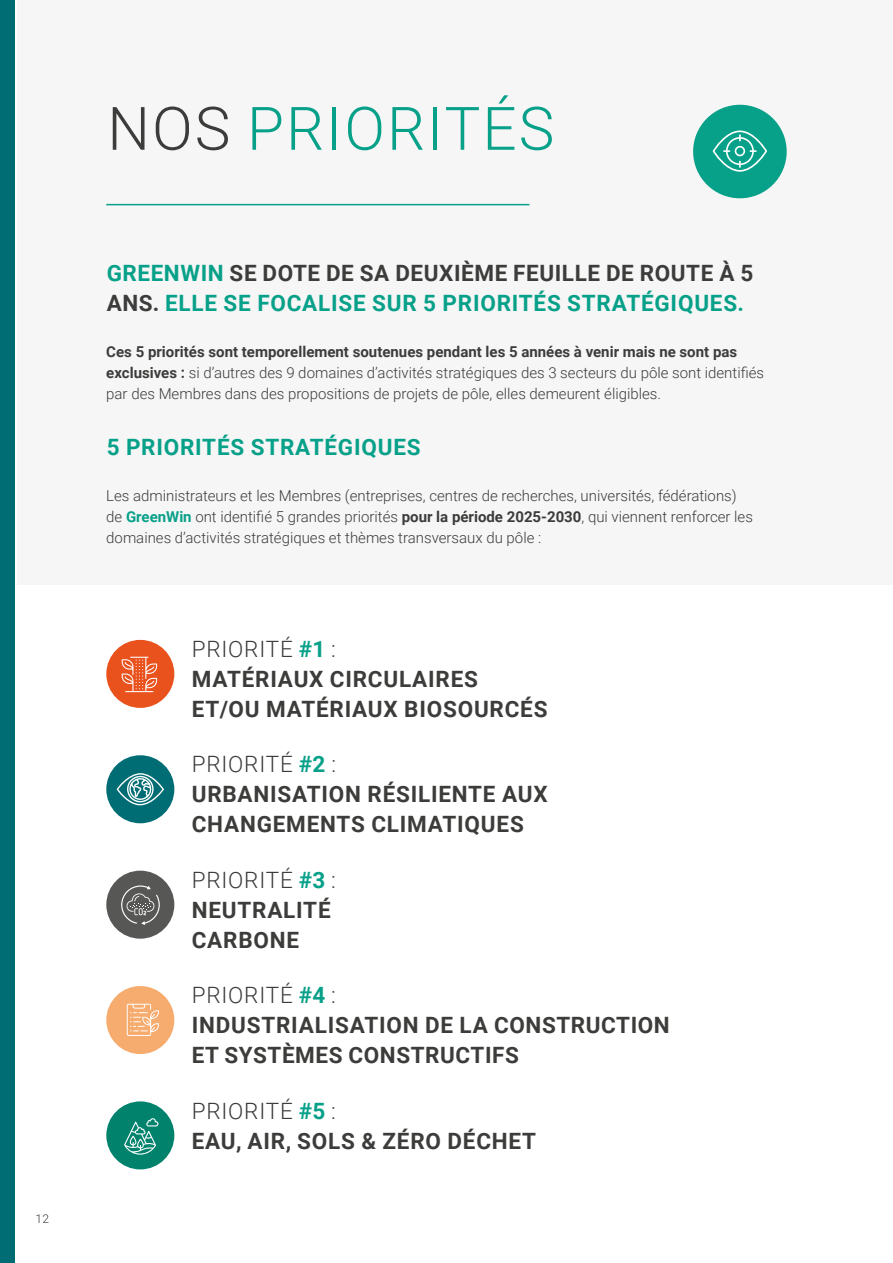
<style>
.page{position:relative;width:893px;height:1263px;background:#fff}
.page>*{position:absolute;margin:0;border:0;box-sizing:border-box;transform-origin:0 0}
.t1{font:300 60px "Roboto";letter-spacing:.035em;color:#07a089}
.t2{font:700 22.5px/30px "Roboto";letter-spacing:.035em;color:#3c3c3b}
.t3{font:700 22.5px/30px "Roboto";letter-spacing:.035em;color:#07a089}
.t4{font:300 15px/21px "Roboto";color:#3c3c3b}
.t5{font:300 12px "Roboto";color:#3c3c3b}
.s1{color:#3c3c3b}
.s2{font-weight:700}
.s3{font-weight:700;color:#07a089}
.s4{font-weight:300}
.s5{color:#07a089}
</style>
<div class="page">
<div style="left:0;top:0;width:15px;height:1263px;background:#006d75"></div>
<div style="left:17px;top:0;width:876px;height:584px;background:#f6f6f6"></div>
<hr style="left:106px;top:204px;width:423px;height:1px;background:#07a089">
<div style="left:693px;top:105px;width:94px;height:93px;background:#07a089;border-radius:50%"></div>
<svg style="left:713px;top:130px;width:54px;height:42px"></svg>
<div style="left:106px;top:871px;width:68px;height:68px;background:#575756;border-radius:50%"></div>
<svg style="left:121px;top:885px;width:39px;height:40px"></svg>
<div style="left:106px;top:1101px;width:68px;height:68px;background:#00826c;border-radius:50%"></div>
<svg style="left:124px;top:1118px;width:34px;height:36px"></svg>
<div style="left:106px;top:986px;width:68px;height:68px;background:#f7ac6f;border-radius:50%"></div>
<svg style="left:127px;top:1004px;width:32px;height:32px"></svg>
<div style="left:106px;top:755px;width:68px;height:68px;background:#006d75;border-radius:50%"></div>
<svg style="left:116px;top:773px;width:48px;height:33px"></svg>
<div style="left:106px;top:640px;width:68px;height:68px;background:#e9511d;border-radius:50%"></div>
<svg style="left:122px;top:657px;width:35px;height:35px"></svg>
<hr style="left:892px;top:762px;width:1px;height:501px;background:#f6f6f6">
<p class="t5" style="left:36px;top:1211px;width:15px">12</p>
<h1 class="t1" style="left:107px;top:86px;width:448px"><span class="s1">NOS</span> PRIORITÉS</h1>
<h2 class="t3" style="left:107px;top:257px;width:648px">GREENWIN <span class="s1">SE DOTE DE SA DEUXIÈME FEUILLE DE ROUTE À 5<br>ANS.</span> ELLE SE FOCALISE SUR 5 PRIORITÉS STRATÉGIQUES.</h2>
<p class="t4" style="left:106px;top:341px;width:659px"><span class="s2">Ces 5 priorités sont temporellement soutenues pendant les 5 années à venir mais ne sont pas exclusives :</span> si d’autres des 9 domaines d’activités stratégiques des 3 secteurs du pôle sont identifiés par des Membres dans des propositions de projets de pôle, elles demeurent éligibles.</p>
<h2 class="t3" style="left:107px;top:431px;width:315px">5 PRIORITÉS STRATÉGIQUES</h2>
<p class="t4" style="left:106px;top:485px;width:648px">Les administrateurs et les Membres (entreprises, centres de recherches, universités, fédérations) de <span class="s3">GreenWin</span> ont identifié 5 grandes priorités <span class="s2">pour la période 2025-2030</span>, qui viennent renforcer les domaines d’activités stratégiques et thèmes transversaux du pôle :</p>
<h2 class="t2" style="left:192px;top:633px;width:357px"><span class="s4">PRIORITÉ</span> <span class="s5">#1</span> <span class="s4">:<br></span>MATÉRIAUX CIRCULAIRES<br>ET/OU MATÉRIAUX BIOSOURCÉS</h2>
<h2 class="t2" style="left:192px;top:748px;width:357px"><span class="s4">PRIORITÉ</span> <span class="s5">#2</span> <span class="s4">:<br></span>URBANISATION RÉSILIENTE AUX<br>CHANGEMENTS CLIMATIQUES</h2>
<h2 class="t2" style="left:192px;top:864px;width:146px"><span class="s4">PRIORITÉ</span> <span class="s5">#3</span> <span class="s4">:<br></span>NEUTRALITÉ<br>CARBONE</h2>
<h2 class="t2" style="left:192px;top:979px;width:480px"><span class="s4">PRIORITÉ</span> <span class="s5">#4</span> <span class="s4">:<br></span>INDUSTRIALISATION DE LA CONSTRUCTION<br>ET SYSTÈMES CONSTRUCTIFS</h2>
<h2 class="t2" style="left:192px;top:1095px;width:346px"><span class="s4">PRIORITÉ</span> <span class="s5">#5</span> <span class="s4">:<br></span>EAU, AIR, SOLS &amp; ZÉRO DÉCHET</h2>
</div>
